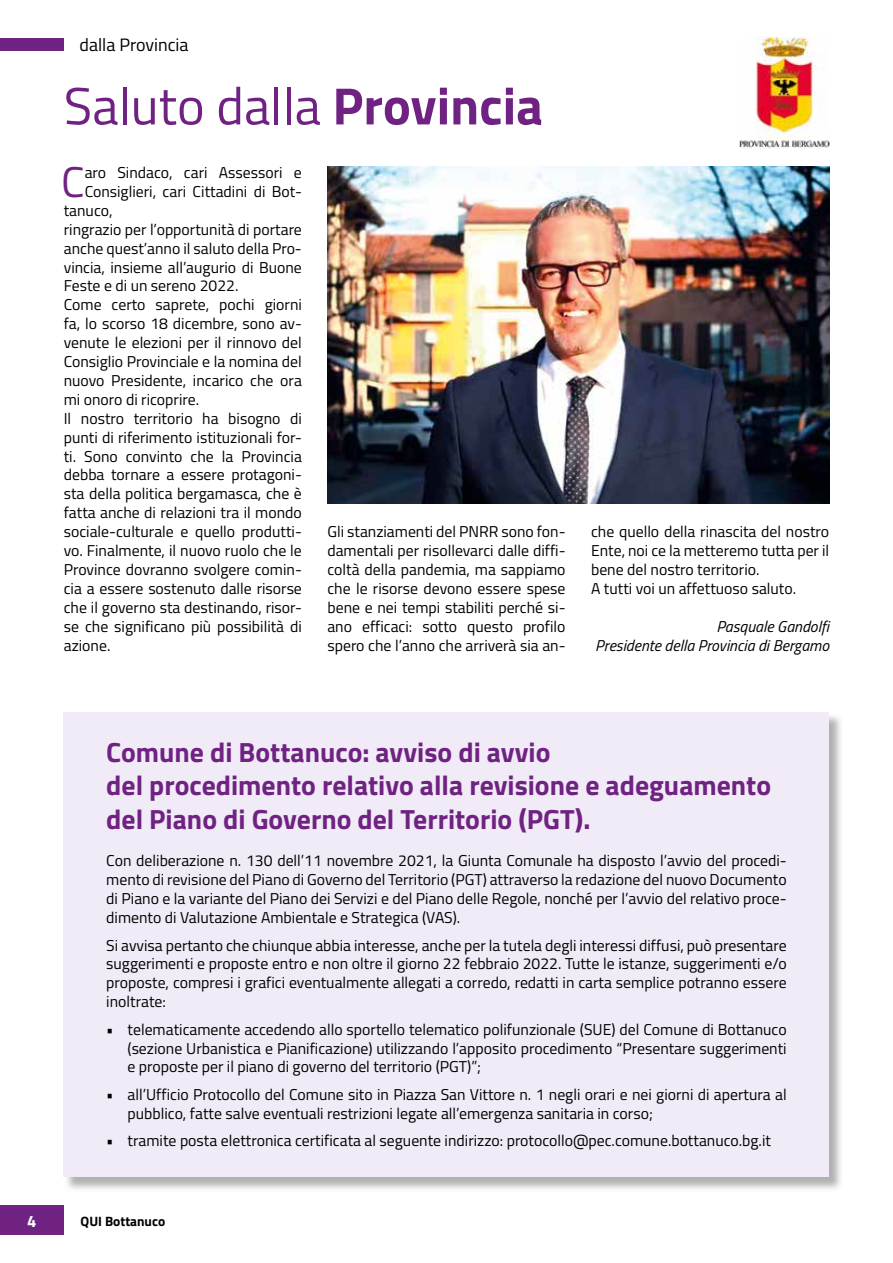
<style>
.page{position:relative;width:893px;height:1263px;background:#fff}
.page>*{position:absolute;margin:0;border:0;box-sizing:border-box;transform-origin:0 0}
.t1{font:52.5px "Titillium";color:#702283}
.t2{font:43.05px "Titillium";color:#702283}
.t3{font:700 27.75px/33.3px "Titillium";color:#702283}
.t4{font:18px "Titillium";color:#000}
.t5{font:700 16.5px "Titillium";color:#fff}
.t6{font:15.75px/18.9px "Titillium";color:#000;text-align:justify}
.t7{font:italic 15.75px/18.9px "Titillium";color:#000;text-align:right}
.t8{font:700 13.5px "Titillium";color:#000}
.s1{font-weight:700}
</style>
<div class="page">
<div style="left:0;top:38px;width:64px;height:13px;background:#702283"></div>
<div style="left:0;top:1205px;width:64px;height:30px;background:#702283"></div>
<img style="left:327px;top:166px;width:502px;height:337px">
<img style="left:67px;top:716px;width:774px;height:473px">
<div style="left:64px;top:712px;width:765px;height:465px;background:#f0ebf6"></div>
<img style="left:739px;top:37px;width:90px;height:112px">
<p class="t4" style="left:80px;top:31px;width:110px">dalla Provincia</p>
<h1 class="t1" style="left:64px;top:68px;width:481px">Saluto dalla <span class="s1">Provincia</span></h1>
<h2 class="t2" style="left:61px;top:150px;width:25px">C</h2>
<p class="t6" style="left:85px;top:162px;width:219px">aro Sindaco, cari Assessori e</p>
<p class="t6" style="left:85px;top:181px;width:219px">Consiglieri, cari Cittadini di Bot-</p>
<p class="t6" style="left:64px;top:200px;width:50px">tanuco,</p>
<p class="t6" style="left:64px;top:219px;width:240px">ringrazio per l’opportunità di portare</p>
<p class="t6" style="left:64px;top:238px;width:240px">anche quest’anno il saluto della Pro-</p>
<p class="t6" style="left:64px;top:257px;width:240px">vincia, insieme all’augurio di Buone</p>
<p class="t6" style="left:64px;top:276px;width:176px">Feste e di un sereno 2022.</p>
<p class="t6" style="left:64px;top:295px;width:240px">Come certo saprete, pochi giorni</p>
<p class="t6" style="left:64px;top:313px;width:240px">fa, lo scorso 18 dicembre, sono av-</p>
<p class="t6" style="left:64px;top:332px;width:240px">venute le elezioni per il rinnovo del</p>
<p class="t6" style="left:64px;top:351px;width:240px">Consiglio Provinciale e la nomina del</p>
<p class="t6" style="left:64px;top:370px;width:240px">nuovo Presidente, incarico che ora</p>
<p class="t6" style="left:64px;top:389px;width:137px">mi onoro di ricoprire.</p>
<p class="t6" style="left:64px;top:408px;width:240px">Il nostro territorio ha bisogno di</p>
<p class="t6" style="left:64px;top:427px;width:240px">punti di riferimento istituzionali for-</p>
<p class="t6" style="left:64px;top:446px;width:240px">ti. Sono convinto che la Provincia</p>
<p class="t6" style="left:64px;top:465px;width:240px">debba tornare a essere protagoni-</p>
<p class="t6" style="left:64px;top:484px;width:240px">sta della politica bergamasca, che è</p>
<p class="t6" style="left:64px;top:502px;width:240px">fatta anche di relazioni tra il mondo</p>
<p class="t6" style="left:64px;top:521px;width:240px">sociale-culturale e quello produtti-</p>
<p class="t6" style="left:64px;top:540px;width:240px">vo. Finalmente, il nuovo ruolo che le</p>
<p class="t6" style="left:64px;top:559px;width:240px">Province dovranno svolgere comin-</p>
<p class="t6" style="left:64px;top:578px;width:240px">cia a essere sostenuto dalle risorse</p>
<p class="t6" style="left:64px;top:597px;width:240px">che il governo sta destinando, risor-</p>
<p class="t6" style="left:64px;top:616px;width:240px">se che significano più possibilità di</p>
<p class="t6" style="left:64px;top:635px;width:48px">azione.</p>
<p class="t6" style="left:327px;top:521px;width:240px">Gli stanziamenti del PNRR sono fon&shy;damentali per risollevarci dalle diffi&shy;coltà della pandemia, ma sappiamo che le risorse devono essere spese bene e nei tempi stabiliti perché si&shy;ano efficaci: sotto questo profilo spero che l’anno che arriverà sia an-</p>
<p class="t6" style="left:591px;top:521px;width:240px;text-align:left">che quello della rinascita del nostro Ente, noi ce la metteremo tutta per il bene del nostro territorio.<br>A tutti voi un affettuoso saluto.</p>
<p class="t7" style="left:595px;top:616px;width:235px">Pasquale Gandolfi<br>Presidente della Provincia di Bergamo</p>
<h3 class="t3" style="left:106px;top:734px;width:666px">Comune di Bottanuco: avviso di avvio<br>del procedimento relativo alla revisione e adeguamento del Piano di Governo del Territorio (PGT).</h3>
<p class="t6" style="left:106px;top:851px;width:682px">Con deliberazione n. 130 dell’11 novembre 2021, la Giunta Comunale ha disposto l’avvio del procedi&shy;mento di revisione del Piano di Governo del Territorio (PGT) attraverso la redazione del nuovo Documento di Piano e la variante del Piano dei Servizi e del Piano delle Regole, nonché per l’avvio del relativo proce&shy;dimento di Valutazione Ambientale e Strategica (VAS).</p>
<p class="t6" style="left:106px;top:935px;width:682px">Si avvisa pertanto che chiunque abbia interesse, anche per la tutela degli interessi diffusi, può presentare suggerimenti e proposte entro e non oltre il giorno 22 febbraio 2022. Tutte le istanze, suggerimenti e/o proposte, compresi i grafici eventualmente allegati a corredo, redatti in carta semplice potranno essere inoltrate:</p>
<p class="t6" style="left:128px;top:1019px;width:661px;text-indent:-21px">• telematicamente accedendo allo sportello telematico polifunzionale (SUE) del Comune di Bottanuco (sezione Urbanistica e Pianificazione) utilizzando l’apposito procedimento “Presentare suggerimenti e proposte per il piano di governo del territorio (PGT)”;</p>
<p class="t6" style="left:128px;top:1084px;width:661px;text-indent:-21px">• all’Ufficio Protocollo del Comune sito in Piazza San Vittore n. 1 negli orari e nei giorni di apertura al pubblico, fatte salve eventuali restrizioni legate all’emergenza sanitaria in corso;</p>
<p class="t6" style="left:106px;top:1130px;width:666px">• tramite posta elettronica certificata al seguente indirizzo: protocollo@pec.comune.bottanuco.bg.it</p>
<p class="t5" style="left:27px;top:1209px;width:11px">4</p>
<p class="t8" style="left:81px;top:1210px;width:86px">QUI Bottanuco</p>
</div>
